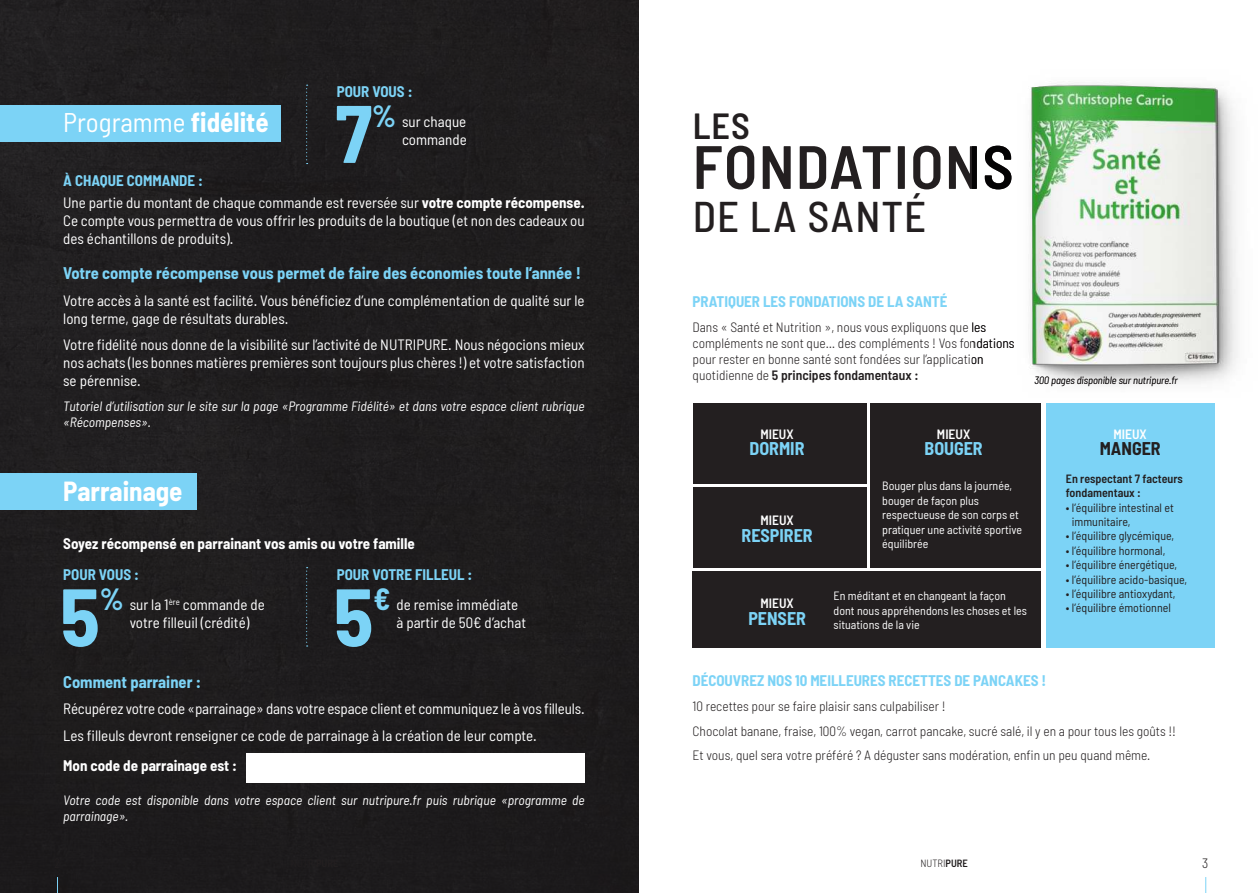
<style>
.page{position:relative;width:1259px;height:893px;background:#fff}
.page>*{position:absolute;margin:0;border:0;box-sizing:border-box;transform-origin:0 0}
.t1{font:700 semi-condensed 81.45px "Barlow";color:#7cd3f6}
.t2{font:600 semi-condensed 61.05px "Barlow";letter-spacing:.025em;color:#231f20}
.t3{font:500 semi-condensed 42.9px "Barlow";letter-spacing:.025em;color:#231f20}
.t4{font:600 semi-condensed 36.3px "Barlow";color:#231f20}
.t5{font:semi-condensed 27px "Barlow";color:#fff}
.t6{font:700 semi-condensed 27px "Barlow";color:#fff}
.t7{font:700 semi-condensed 18px "Barlow";color:#7cd3f6}
.t8{font:700 semi-condensed 18px "Barlow";color:#231f20}
.t9{font:700 semi-condensed 16.5px "Barlow";color:#7cd3f6}
.t10{font:semi-condensed 15px/18px "Barlow";color:#fff}
.t11{font:700 semi-condensed 15px "Barlow";color:#7cd3f6}
.t12{font:700 semi-condensed 15px "Barlow";color:#fff}
.t13{font:300 semi-condensed 13.5px/16.2px "Barlow";color:#231f20}
.t14{font:italic semi-condensed 13.5px/16.2px "Barlow";color:#fff}
.t15{font:600 semi-condensed 13.5px "Barlow";color:#fff}
.t16{font:semi-condensed 12px/14.4px "Barlow";color:#fff}
.t17{font:semi-condensed 12px/14.4px "Barlow";color:#231f20}
.t18{font:600 semi-condensed 12px/14.4px "Barlow";color:#231f20}
.t19{font:italic 300 semi-condensed 10.5px "Barlow";color:#231f20}
.t20{font:300 semi-condensed 10.5px "Barlow";color:#231f20}
.s1{font-weight:700}
.s2{font-weight:700;font-size:30px;color:#7cd3f6}
.s3{font-weight:700;color:#7cd3f6}
.s4{font-weight:600}
</style>
<div class="page">
<div style="left:0;top:0;width:639px;height:893px;background:#1f1d1e"></div>
<div style="left:0;top:105px;width:280px;height:36px;background:#7cd3f6"></div>
<div style="left:0;top:474px;width:196px;height:36px;background:#7cd3f6"></div>
<svg style="left:306px;top:567px;width:2px;height:80px"></svg>
<svg style="left:306px;top:85px;width:2px;height:79px"></svg>
<div style="left:693px;top:403px;width:173px;height:80px;background:#231f20"></div>
<div style="left:871px;top:403px;width:170px;height:165px;background:#231f20"></div>
<div style="left:1045px;top:403px;width:169px;height:245px;background:#7cd3f6"></div>
<div style="left:693px;top:488px;width:173px;height:80px;background:#231f20"></div>
<div style="left:693px;top:572px;width:348px;height:76px;background:#231f20"></div>
<div style="left:246px;top:753px;width:339px;height:29px;background:#fff"></div>
<img style="left:1029px;top:82px;width:209px;height:303px">
<svg style="left:1205px;top:877px;width:1px;height:16px"></svg>
<svg style="left:57px;top:877px;width:1px;height:16px"></svg>
<h3 class="t5" style="left:63px;top:106px;width:207px">Programme <span class="s1">fidélité</span></h3>
<p class="t11" style="left:337px;top:82px;width:77px">POUR VOUS :</p>
<h1 class="t1" style="left:335px;top:83px;width:38px">7</h1>
<p class="t10" style="left:372px;top:112px;width:96px;text-align:right"><span class="s2">%</span> sur chaque commande</p>
<p class="t10" style="left:63px;top:169px;width:523px;line-height:22.2px"><span class="s3">À CHAQUE COMMANDE :<br></span>Une partie du montant de chaque commande est reversée sur <span class="s1">votre compte récompense.</span></p>
<p class="t10" style="left:63px;top:212px;width:523px">Ce compte vous permettra de vous offrir les produits de la boutique (et non des cadeaux ou des échantillons de produits).</p>
<p class="t9" style="left:63px;top:263px;width:519px">Votre compte récompense vous permet de faire des économies toute l’année !</p>
<p class="t10" style="left:63px;top:291px;width:523px">Votre accès à la santé est facilité. Vous bénéficiez d’une complémentation de qualité sur le long terme, gage de résultats durables.</p>
<p class="t10" style="left:63px;top:336px;width:523px;text-align:justify">Votre fidélité nous donne de la visibilité sur l’activité de NUTRIPURE. Nous négocions mieux nos achats (les bonnes matières premières sont toujours plus chères !) et votre satisfaction se pérennise.</p>
<p class="t14" style="left:63px;top:398px;width:523px">Tutoriel d’utilisation sur le site sur la page «Programme Fidélité» et dans votre espace client rubrique «Récompenses».</p>
<h3 class="t6" style="left:63px;top:474px;width:121px">Parrainage</h3>
<p class="t12" style="left:63px;top:535px;width:353px">Soyez récompensé en parrainant vos amis ou votre famille</p>
<p class="t11" style="left:63px;top:566px;width:77px">POUR VOUS :</p>
<p class="t11" style="left:337px;top:566px;width:137px">POUR VOTRE FILLEUL :</p>
<h1 class="t1" style="left:60px;top:566px;width:41px">5</h1>
<p class="t10" style="left:130px;top:596px;width:137px;text-indent:-30px"><span class="s2">%</span> sur la 1<sup>ère</sup> commande de votre filleuil (crédité)</p>
<h1 class="t1" style="left:334px;top:566px;width:41px">5</h1>
<p class="t10" style="left:396px;top:596px;width:131px;text-indent:-23px"><span class="s2">€</span> de remise immédiate à partir de 50€ d’achat</p>
<p class="t9" style="left:63px;top:671px;width:139px">Comment parrainer :</p>
<p class="t10" style="left:63px;top:695px;width:523px;line-height:26.5px">Récupérez votre code «parrainage» dans votre espace client et communiquez le à vos filleuls.<br>Les filleuls devront renseigner ce code de parrainage à la création de leur compte.</p>
<p class="t12" style="left:63px;top:757px;width:175px">Mon code de parrainage est :</p>
<p class="t14" style="left:63px;top:791px;width:523px">Votre code est disponible dans votre espace client sur nutripure.fr puis rubrique «programme de parrainage».</p>
<h3 class="t4" style="left:693px;top:104px;width:59px">LES</h3>
<h2 class="t2" style="left:693px;top:129px;width:322px">FONDATIONS</h2>
<h3 class="t3" style="left:693px;top:190px;width:235px">DE LA SANTÉ</h3>
<p class="t11" style="left:692px;top:292px;width:256px">PRATIQUER LES FONDATIONS DE LA SANTÉ</p>
<p class="t13" style="left:692px;top:318px;width:323px">Dans « Santé et Nutrition », nous vous expliquons que les compléments ne sont que… des compléments ! Vos fondations pour rester en bonne santé sont fondées sur l’application quotidienne de <span class="s4">5 principes fondamentaux :</span></p>
<p class="t15" style="left:760px;top:425px;width:35px">MIEUX</p>
<p class="t7" style="left:749px;top:438px;width:56px">DORMIR</p>
<p class="t15" style="left:937px;top:425px;width:35px">MIEUX</p>
<p class="t7" style="left:924px;top:438px;width:60px">BOUGER</p>
<p class="t19" style="left:1034px;top:373px;width:145px">300 pages disponible sur nutripure.fr</p>
<p class="t15" style="left:1113px;top:425px;width:35px">MIEUX</p>
<p class="t8" style="left:1099px;top:438px;width:62px">MANGER</p>
<p class="t15" style="left:760px;top:512px;width:35px">MIEUX</p>
<p class="t7" style="left:741px;top:524px;width:73px">RESPIRER</p>
<p class="t15" style="left:760px;top:595px;width:35px">MIEUX</p>
<p class="t7" style="left:748px;top:607px;width:59px">PENSER</p>
<p class="t16" style="left:882px;top:479px;width:141px">Bouger plus dans la journée, bouger de façon plus respectueuse de son corps et pratiquer une activité sportive équilibrée</p>
<p class="t18" style="left:1065px;top:471px;width:119px">En respectant 7 facteurs fondamentaux :</p>
<p class="t17" style="left:1072px;top:500px;width:103px;text-indent:-6px">• l’équilibre intestinal et immunitaire,</p>
<p class="t17" style="left:1065px;top:528px;width:110px">• l’équilibre glycémique,</p>
<p class="t17" style="left:1065px;top:543px;width:101px">• l’équilibre hormonal,</p>
<p class="t17" style="left:1065px;top:557px;width:113px">• l’équilibre énergétique,</p>
<p class="t17" style="left:1065px;top:572px;width:123px">• l’équilibre acido-basique,</p>
<p class="t17" style="left:1065px;top:586px;width:111px">• l’équilibre antioxydant,</p>
<p class="t17" style="left:1065px;top:600px;width:107px">• l’équilibre émotionnel</p>
<p class="t16" style="left:833px;top:589px;width:195px">En méditant et en changeant la façon dont nous appréhendons les choses et les situations de la vie</p>
<p class="t11" style="left:692px;top:671px;width:355px">DÉCOUVREZ NOS 10 MEILLEURES RECETTES DE PANCAKES !</p>
<p class="t13" style="left:692px;top:693px;width:485px;line-height:24.8px">10 recettes pour se faire plaisir sans culpabiliser !<br>Chocolat banane, fraise, 100% vegan, carrot pancake, sucré salé, il y en a pour tous les goûts !!<br>Et vous, quel sera votre préféré ? A déguster sans modération, enfin un peu quand même.</p>
<p class="t20" style="left:920px;top:857px;width:49px">NUTRI<span class="s4">PURE</span></p>
<p class="t13" style="left:1202px;top:855px;width:8px">3</p>
</div>
